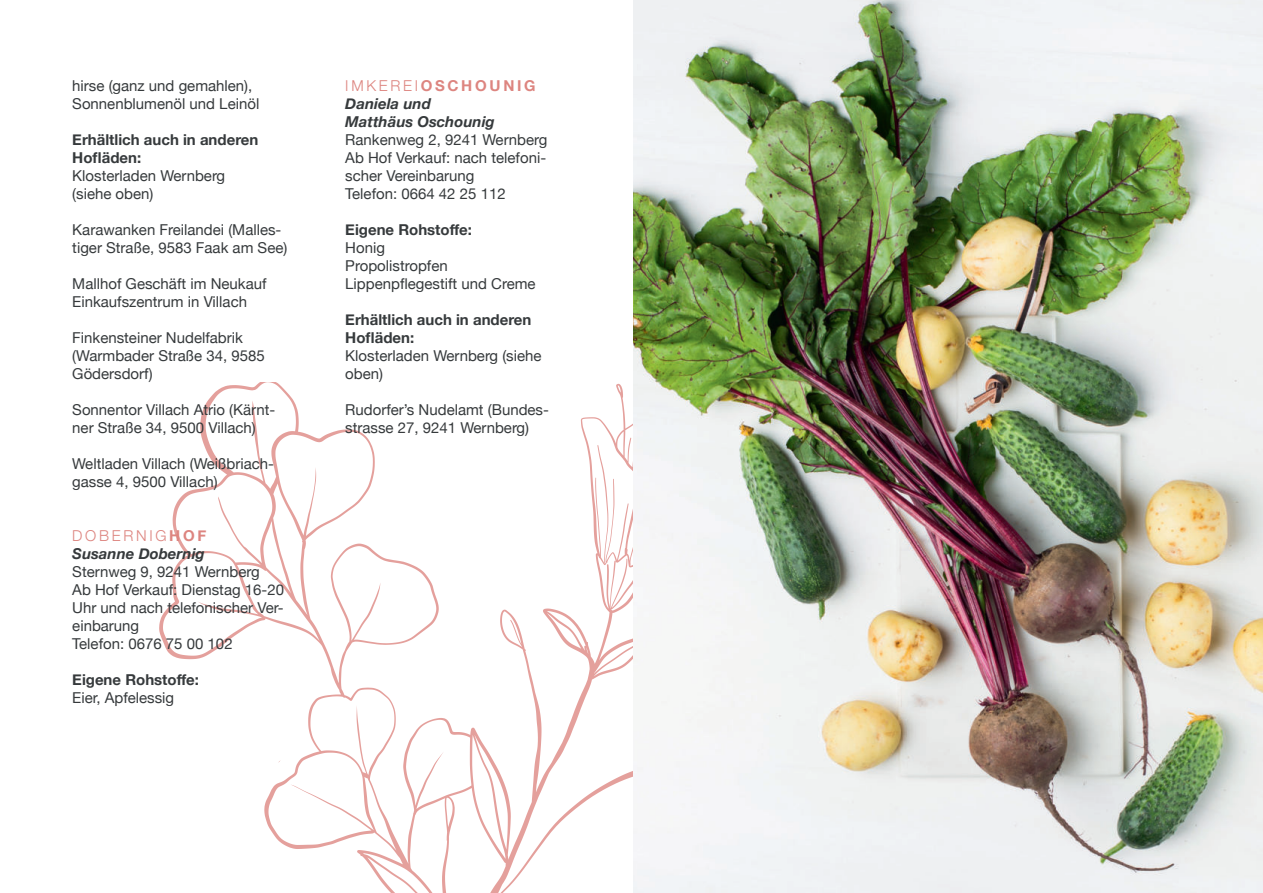
<style>
.page{position:relative;width:1263px;height:893px;background:#fff}
.page>*{position:absolute;margin:0;border:0;box-sizing:border-box;transform-origin:0 0}
.t1{font:15px/18px "Helvetica Neue";color:#363a3c}
.t2{font:700 15px/18px "Helvetica Neue";color:#363a3c}
.t3{font:italic 700 15px/18px "Helvetica Neue";color:#363a3c}
.s1{font-weight:300;font-style:normal;color:#dd8580}
.s2{font-style:normal;color:#dd8580}
</style>
<div class="page">
<svg style="left:159px;top:382px;width:475px;height:511px"></svg>
<img style="left:634px;top:0;width:629px;height:893px">
<p class="t1" style="left:72px;top:77px;width:189px">hirse (ganz und gemahlen),<br>Sonnenblumenöl und Leinöl</p>
<p class="t2" style="left:72px;top:130px;width:188px">Erhältlich auch in anderen<br>Hofläden:</p>
<p class="t1" style="left:72px;top:167px;width:154px">Klosterladen Wernberg (siehe oben)</p>
<p class="t1" style="left:72px;top:221px;width:217px">Karawanken Freilandei (Malles&shy;tiger Straße, 9583 Faak am See)</p>
<p class="t1" style="left:72px;top:275px;width:196px">Mallhof Geschäft im Neukauf<br>Einkaufszentrum in Villach</p>
<p class="t1" style="left:72px;top:329px;width:194px">Finkensteiner Nudelfabrik (Warmbader Straße 34, 9585<br>Gödersdorf)</p>
<p class="t1" style="left:72px;top:401px;width:205px">Sonnentor Villach Atrio (Kärnt&shy;ner Straße 34, 9500 Villach)</p>
<p class="t1" style="left:72px;top:455px;width:203px">Weltladen Villach (Weißbriach&shy;gasse 4, 9500 Villach)</p>
<p class="t3" style="left:72px;top:528px;width:135px"><span class="s1">DOBERNIG</span><span class="s2">HOF<br></span>Susanne Dobernig</p>
<p class="t1" style="left:72px;top:563px;width:213px">Sternweg 9, 9241 Wernberg<br>Ab Hof Verkauf: Dienstag 16-20<br>Uhr und nach telefonischer Ver&shy;einbarung<br>Telefon: 0676 75 00 102</p>
<p class="t2" style="left:72px;top:671px;width:128px">Eigene Rohstoffe:</p>
<p class="t1" style="left:72px;top:689px;width:103px">Eier, Apfelessig</p>
<p class="t3" style="left:345px;top:78px;width:192px"><span class="s1">IMKEREI</span><span class="s2">OSCHOUNIG<br></span>Daniela und<br>Matthäus Oschounig</p>
<p class="t1" style="left:345px;top:131px;width:204px">Rankenweg 2, 9241 Wernberg<br>Ab Hof Verkauf: nach telefoni&shy;scher Vereinbarung<br>Telefon: 0664 42 25 112</p>
<p class="t2" style="left:345px;top:221px;width:128px">Eigene Rohstoffe:</p>
<p class="t1" style="left:345px;top:239px;width:192px">Honig<br>Propolistropfen<br>Lippenpflegestift und Creme</p>
<p class="t2" style="left:345px;top:311px;width:188px">Erhältlich auch in anderen<br>Hofläden:</p>
<p class="t1" style="left:345px;top:347px;width:198px">Klosterladen Wernberg (siehe oben)</p>
<p class="t1" style="left:345px;top:401px;width:205px">Rudorfer’s Nudelamt (Bundes&shy;strasse 27, 9241 Wernberg)</p>
</div>
